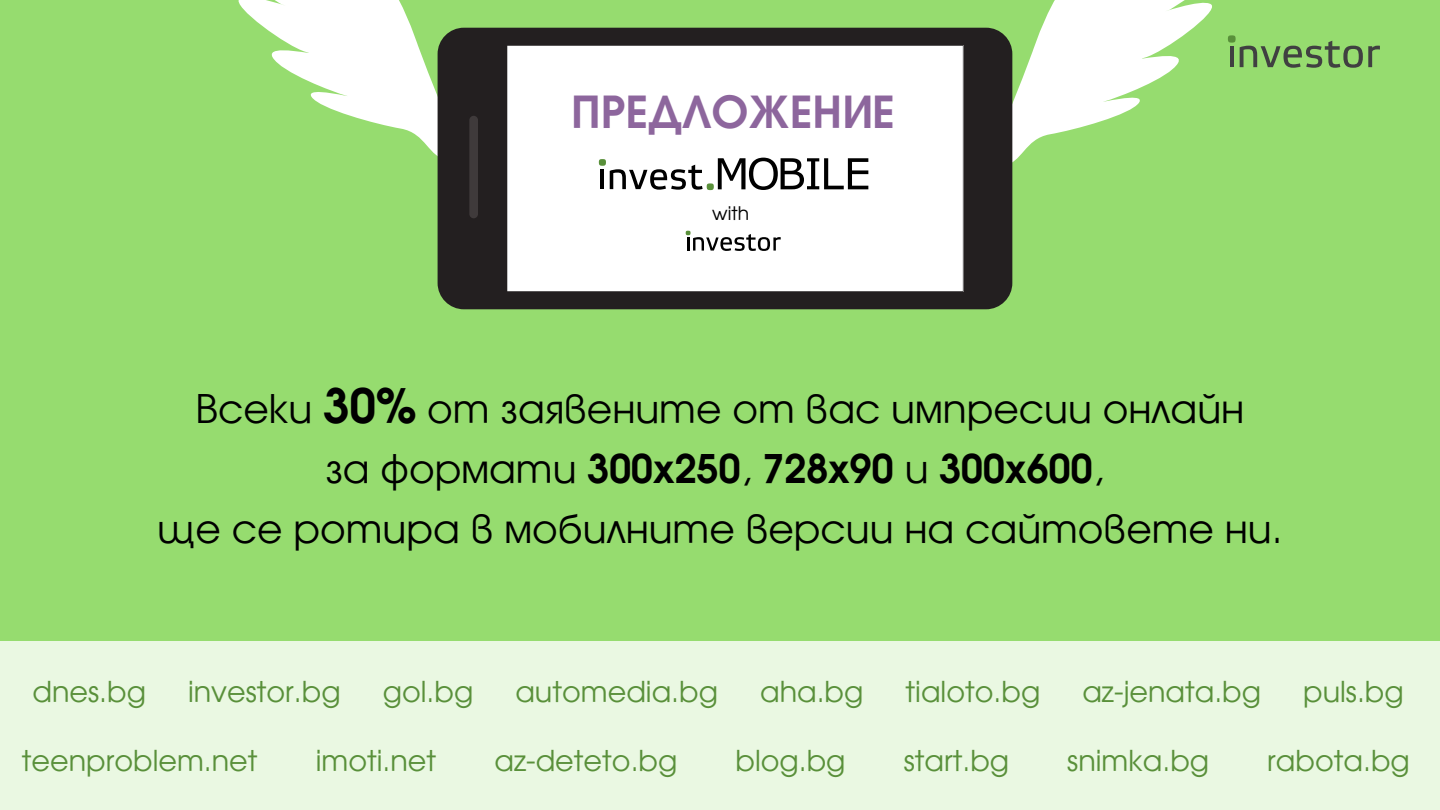
<style>
.page{position:relative;width:1440px;height:810px;background:#96dc6f}
.page>*{position:absolute;margin:0;border:0;box-sizing:border-box;transform-origin:0 0}
.t1{font:700 46.12px "Avanti Bulgarian CYR";color:#8d669d}
.t2{font:41.25px/60px "Avanti Bulgarian CYR";color:#000;text-align:center}
.t3{font:30.15px "Avanti Bulgarian CYR";color:#59903a}
.t4{font:19.58px "Avanti Bulgarian CYR";color:#000}
.s1{font-weight:700;font-size:49.5px}
.s2{font-weight:700}
</style>
<div class="page">
<svg style="left:238px;top:0;width:232px;height:164px"></svg>
<div style="left:438px;top:28px;width:574px;height:281px;background:#231f20;border-radius:26px"></div>
<div style="left:507px;top:45px;width:457px;height:247px;background:#fff"></div>
<div style="left:469px;top:116px;width:9px;height:102px;background:#3f3a3b;border-radius:4px"></div>
<div style="left:0;top:641px;width:1440px;height:169px;background:#eaf8e2"></div>
<div style="left:599px;top:159px;width:7px;height:7px;background:#59903a;border-radius:50%"></div>
<svg style="left:610px;top:165px;width:93px;height:25px;background:#aaa"></svg>
<hr style="left:601px;top:170px;width:3px;height:19px;background:#000">
<div style="left:707px;top:183px;width:7px;height:7px;background:#59903a;border-radius:50%"></div>
<svg style="left:718px;top:158px;width:150px;height:32px;background:#a0a0a0"></svg>
<svg style="left:686px;top:231px;width:95px;height:20px;background:#b7b7b6"></svg>
<svg style="left:981px;top:0;width:399px;height:169px"></svg>
<hr style="left:1230px;top:46px;width:4px;height:21px;background:#404041">
<h1 class="t1" style="left:571px;top:84px;width:325px">ПРЕДЛОЖЕНИЕ</h1>
<p class="t4" style="left:712px;top:202px;width:38px">with</p>
<h2 class="t2" style="left:157px;top:378px;width:1127px">Всеки <span class="s1">30%</span> от заявените от вас импресии онлайн<br>за формати <span class="s2">300x250</span>, <span class="s2">728x90</span> и <span class="s2">300x600</span>,<br>ще се ротира в мобилните версии на сайтовете ни.</h2>
<p class="t3" style="left:32px;top:675px;width:115px">dnes.bg</p>
<p class="t3" style="left:188px;top:675px;width:154px">investor.bg</p>
<p class="t3" style="left:383px;top:675px;width:92px">gol.bg</p>
<p class="t3" style="left:515px;top:675px;width:204px">automedia.bg</p>
<p class="t3" style="left:760px;top:675px;width:105px">aha.bg</p>
<p class="t3" style="left:906px;top:675px;width:136px">tialoto.bg</p>
<p class="t3" style="left:1082px;top:675px;width:180px">az-jenata.bg</p>
<p class="t3" style="left:1303px;top:675px;width:102px">puls.bg</p>
<p class="t3" style="left:22px;top:743px;width:237px">teenproblem.net</p>
<p class="t3" style="left:316px;top:743px;width:122px">imoti.net</p>
<p class="t3" style="left:494px;top:743px;width:184px">az-deteto.bg</p>
<p class="t3" style="left:736px;top:743px;width:112px">blog.bg</p>
<p class="t3" style="left:904px;top:743px;width:107px">start.bg</p>
<p class="t3" style="left:1067px;top:743px;width:143px">snimka.bg</p>
<p class="t3" style="left:1267px;top:743px;width:144px">rabota.bg</p>
</div>
